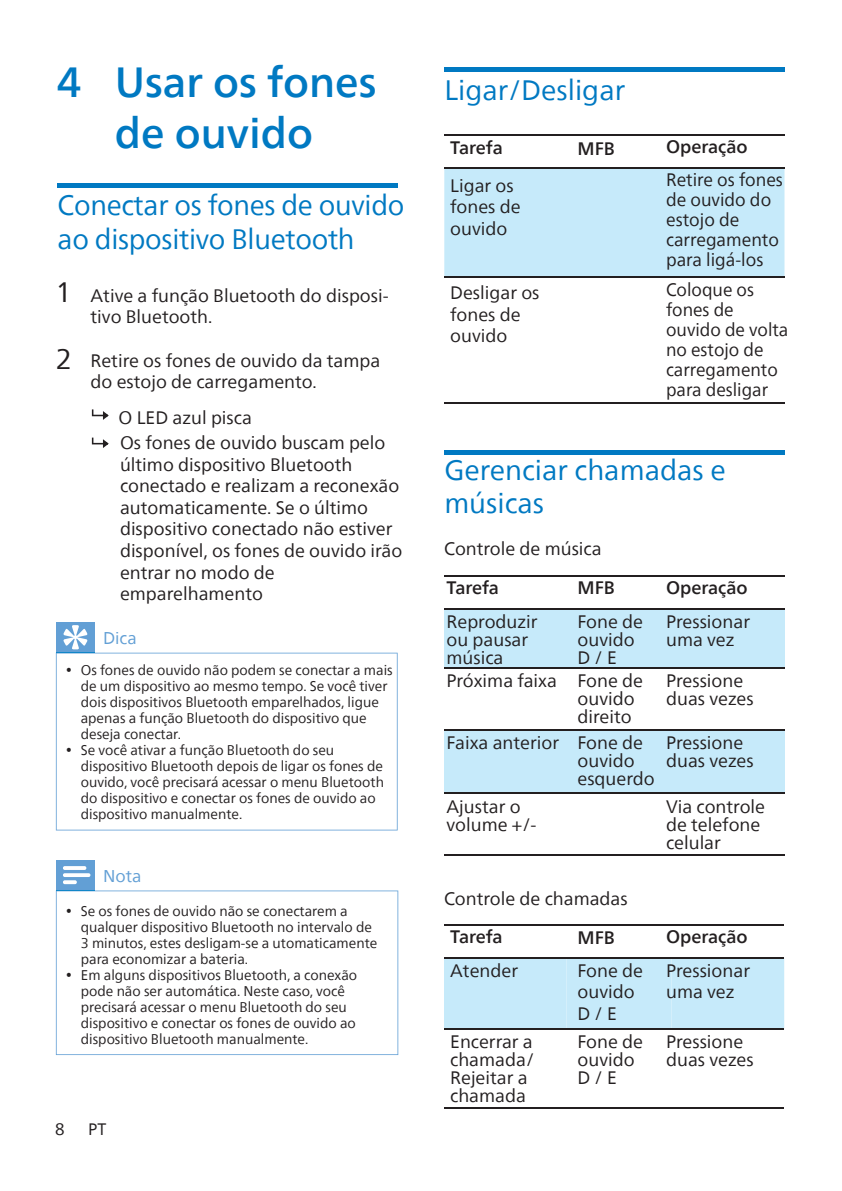
<style>
.page{position:relative;width:842px;height:1191px;background:#fff}
.page>*{position:absolute;margin:0;border:0;box-sizing:border-box;transform-origin:0 0}
.t1{font:500 42px/50.4px "Neue Frutiger World";color:#0079c2;text-align:center}
.t2{font:28px/34px "Neue Frutiger World";letter-spacing:-.01em;color:#0079c2}
.t3{font:28px "Neue Frutiger World";color:#231f20}
.t4{font:18px/18px "Neue Frutiger World";color:#231f20}
.t5{font:18px/20px "Neue Frutiger World";color:#231f20;scale:.96 1}
.t6{font:500 18px "Neue Frutiger World";color:#231f20}
.t7{font:17px "Neue Frutiger World";color:#629fd5}
.t8{font:16.6px "Neue Frutiger World";color:#231f20}
.t9{font:14px/16px "Neue Frutiger World";color:#231f20}
</style>
<div class="page">
<hr style="left:58px;top:183px;width:340px;height:4px;background:#0079c2">
<svg style="left:92px;top:409px;width:17px;height:11px"></svg>
<svg style="left:92px;top:437px;width:17px;height:11px"></svg>
<div style="left:56px;top:622px;width:39px;height:30px;background:#629fd5"></div>
<svg style="left:64px;top:625px;width:23px;height:24px"></svg>
<svg style="left:56px;top:652px;width:342px;height:178px"></svg>
<div style="left:56px;top:859px;width:39px;height:31px;background:#629fd5"></div>
<svg style="left:63px;top:866px;width:27px;height:18px"></svg>
<svg style="left:56px;top:890px;width:342px;height:165px"></svg>
<hr style="left:56px;top:890px;width:39px;height:1px;background:#1286c8">
<hr style="left:444px;top:68px;width:340px;height:4px;background:#0079c2">
<div style="left:444px;top:168px;width:340px;height:108px;background:#c6eafa"></div>
<hr style="left:444px;top:134px;width:128px;height:1px;background:#231f20">
<hr style="left:572px;top:134px;width:108px;height:1px;background:#231f20">
<hr style="left:680px;top:134px;width:104px;height:1px;background:#231f20">
<hr style="left:444px;top:167px;width:128px;height:1px;background:#231f20">
<hr style="left:572px;top:167px;width:108px;height:1px;background:#231f20">
<hr style="left:680px;top:167px;width:104px;height:1px;background:#231f20">
<hr style="left:444px;top:276px;width:128px;height:1px;background:#231f20">
<hr style="left:572px;top:276px;width:108px;height:1px;background:#231f20">
<hr style="left:680px;top:276px;width:104px;height:1px;background:#231f20">
<hr style="left:444px;top:402px;width:340px;height:1px;background:#231f20">
<hr style="left:444px;top:450px;width:340px;height:4px;background:#0079c2">
<hr style="left:444px;top:575px;width:132px;height:1px;background:#231f20">
<hr style="left:576px;top:575px;width:94px;height:1px;background:#231f20">
<hr style="left:670px;top:575px;width:114px;height:1px;background:#231f20">
<div style="left:672px;top:729px;width:112px;height:63px;background:#c6eafa"></div>
<div style="left:567px;top:729px;width:105px;height:63px;background:#c6eafa"></div>
<div style="left:444px;top:729px;width:123px;height:63px;background:#c6eafa"></div>
<div style="left:672px;top:609px;width:112px;height:58px;background:#c6eafa"></div>
<div style="left:567px;top:609px;width:105px;height:58px;background:#c6eafa"></div>
<div style="left:444px;top:609px;width:123px;height:58px;background:#c6eafa"></div>
<hr style="left:444px;top:608px;width:132px;height:1px;background:#231f20">
<hr style="left:576px;top:608px;width:94px;height:1px;background:#231f20">
<hr style="left:670px;top:608px;width:114px;height:1px;background:#231f20">
<hr style="left:444px;top:667px;width:132px;height:1px;background:#231f20">
<hr style="left:576px;top:667px;width:94px;height:1px;background:#231f20">
<hr style="left:670px;top:667px;width:114px;height:1px;background:#231f20">
<hr style="left:444px;top:729px;width:132px;height:1px;background:#231f20">
<hr style="left:576px;top:729px;width:94px;height:1px;background:#231f20">
<hr style="left:670px;top:729px;width:114px;height:1px;background:#231f20">
<hr style="left:444px;top:792px;width:132px;height:1px;background:#231f20">
<hr style="left:576px;top:792px;width:94px;height:1px;background:#231f20">
<hr style="left:670px;top:792px;width:114px;height:1px;background:#231f20">
<hr style="left:444px;top:854px;width:132px;height:1px;background:#231f20">
<hr style="left:576px;top:854px;width:94px;height:1px;background:#231f20">
<hr style="left:670px;top:854px;width:114px;height:1px;background:#231f20">
<div style="left:444px;top:958px;width:340px;height:71px;background:#c6eafa"></div>
<hr style="left:444px;top:924px;width:132px;height:1px;background:#231f20">
<hr style="left:576px;top:924px;width:94px;height:1px;background:#231f20">
<hr style="left:670px;top:924px;width:114px;height:1px;background:#231f20">
<hr style="left:444px;top:957px;width:132px;height:1px;background:#231f20">
<hr style="left:576px;top:957px;width:94px;height:1px;background:#231f20">
<hr style="left:670px;top:957px;width:114px;height:1px;background:#231f20">
<hr style="left:444px;top:1029px;width:132px;height:1px;background:#231f20">
<hr style="left:576px;top:1029px;width:94px;height:1px;background:#231f20">
<hr style="left:670px;top:1029px;width:114px;height:1px;background:#231f20">
<hr style="left:444px;top:1107px;width:132px;height:1px;background:#231f20">
<hr style="left:576px;top:1107px;width:94px;height:1px;background:#231f20">
<hr style="left:670px;top:1107px;width:114px;height:1px;background:#231f20">
<h1 class="t1" style="left:57px;top:58px;width:321px">4 Usar os fones de ouvido</h1>
<h2 class="t2" style="left:58px;top:189px;width:348px">Conectar os fones de ouvido ao dispositivo Bluetooth</h2>
<h2 class="t3" style="left:56px;top:270px;width:18px">1</h2>
<h2 class="t3" style="left:56px;top:337px;width:18px">2</h2>
<p class="t4" style="left:91px;top:285px;width:300px;line-height:21.6px">Ative a função Bluetooth do disposi&shy;tivo Bluetooth.</p>
<p class="t4" style="left:91px;top:350px;width:291px;line-height:21.6px">Retire os fones de ouvido da tampa do estojo de carregamento.</p>
<p class="t4" style="left:119px;top:405px;width:268px;line-height:25.4px">O LED azul pisca<br>Os fones de ouvido buscam pelo</p>
<p class="t4" style="left:120px;top:454px;width:284px;line-height:21.6px">último dispositivo Bluetooth conectado e realizam a reconexão automaticamente. Se o último dispositivo conectado não estiver disponível, os fones de ouvido irão entrar no modo de emparelhamento</p>
<p class="t7" style="left:103px;top:625px;width:35px">Dica</p>
<p class="t9" style="left:81px;top:662px;width:314px;text-indent:-15px">• Os fones de ouvido não podem se conectar a mais de um dispositivo ao mesmo tempo. Se você tiver dois dispositivos Bluetooth emparelhados, ligue apenas a função Bluetooth do dispositivo que deseja conectar.</p>
<p class="t9" style="left:81px;top:742px;width:305px;text-indent:-15px">• Se você ativar a função Bluetooth do seu dispositivo Bluetooth depois de ligar os fones de ouvido, você precisará acessar o menu Bluetooth do dispositivo e conectar os fones de ouvido ao dispositivo manualmente.</p>
<p class="t7" style="left:103px;top:862px;width:40px">Nota</p>
<p class="t9" style="left:81px;top:903px;width:298px;text-indent:-15px">• Se os fones de ouvido não se conectarem a qualquer dispositivo Bluetooth no intervalo de 3 minutos, estes desligam-se a utomaticamente para economizar a bateria.</p>
<p class="t9" style="left:81px;top:967px;width:278px;text-indent:-15px">• Em alguns dispositivos Bluetooth, a conexão pode não ser automática. Neste caso, você precisará acessar o menu Bluetooth do seu dispositivo e conectar os fones de ouvido ao dispositivo Bluetooth manualmente.</p>
<p class="t8" style="left:55px;top:1116px;width:11px">8</p>
<p class="t8" style="left:88px;top:1116px;width:20px">PT</p>
<h2 class="t2" style="left:444px;top:74px;width:182px">Ligar/Desligar</h2>
<p class="t6" style="left:577px;top:133px;width:39px">MFB</p>
<p class="t6" style="left:666px;top:132px;width:83px">Operação</p>
<p class="t6" style="left:450px;top:133px;width:54px">Tarefa</p>
<p class="t4" style="left:450px;top:175px;width:72px;line-height:21.6px">Ligar os fones de ouvido</p>
<p class="t4" style="left:666px;top:170px;width:118px;line-height:20px">Retire os fones de ouvido do estojo de carregamento para ligá-los</p>
<p class="t4" style="left:450px;top:282px;width:91px;line-height:21.6px">Desligar os fones de ouvido</p>
<p class="t5" style="left:666px;top:280px;width:129px">Coloque os fones de ouvido de volta no estojo de carregamento para desligar</p>
<h2 class="t2" style="left:444px;top:453px;width:283px">Gerenciar chamadas e músicas</h2>
<p class="t4" style="left:444px;top:540px;width:159px">Controle de música</p>
<p class="t6" style="left:447px;top:572px;width:54px">Tarefa</p>
<p class="t6" style="left:577px;top:572px;width:39px">MFB</p>
<p class="t6" style="left:666px;top:572px;width:83px">Operação</p>
<p class="t4" style="left:447px;top:612px;width:93px">Reproduzir ou pausar música</p>
<p class="t4" style="left:577px;top:672px;width:67px;text-indent:-131px">Próxima faixa Fone de ouvido direito</p>
<p class="t4" style="left:577px;top:733px;width:79px">Fone de ouvido esquerdo</p>
<p class="t4" style="left:577px;top:612px;width:67px">Fone de ouvido<br>D / E</p>
<p class="t4" style="left:666px;top:612px;width:85px">Pressionar uma vez</p>
<p class="t4" style="left:666px;top:672px;width:89px">Pressione duas vezes</p>
<p class="t4" style="left:447px;top:733px;width:114px">Faixa anterior</p>
<p class="t4" style="left:666px;top:733px;width:89px">Pressione duas vezes</p>
<p class="t4" style="left:447px;top:797px;width:92px">Ajustar o volume +/-</p>
<p class="t4" style="left:666px;top:797px;width:100px">Via controle de telefone celular</p>
<p class="t4" style="left:444px;top:889px;width:185px">Controle de chamadas</p>
<p class="t6" style="left:450px;top:922px;width:54px">Tarefa</p>
<p class="t6" style="left:577px;top:922px;width:39px">MFB</p>
<p class="t6" style="left:666px;top:921px;width:83px">Operação</p>
<p class="t4" style="left:450px;top:961px;width:69px">Atender</p>
<p class="t4" style="left:577px;top:959px;width:67px;line-height:21.6px">Fone de ouvido<br>D / E</p>
<p class="t4" style="left:666px;top:959px;width:85px;line-height:21.6px">Pressionar uma vez</p>
<p class="t4" style="left:450px;top:1033px;width:86px">Encerrar a chamada/<br>Rejeitar a chamada</p>
<p class="t4" style="left:577px;top:1033px;width:67px">Fone de ouvido<br>D / E</p>
<p class="t4" style="left:666px;top:1033px;width:89px">Pressione duas vezes</p>
</div>
